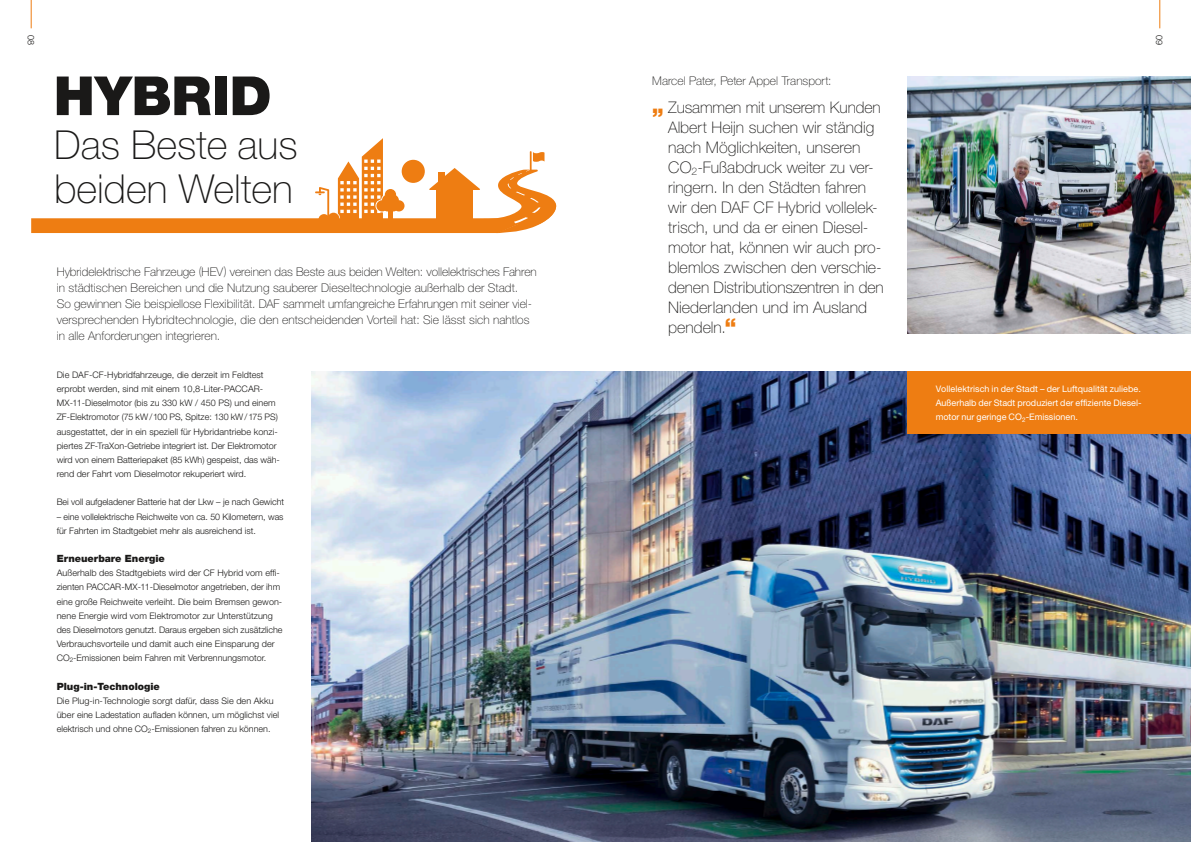
<style>
.page{position:relative;width:1191px;height:842px;background:#fff}
.page>*{position:absolute;margin:0;border:0;box-sizing:border-box;transform-origin:0 0}
._01_Heading_1{font:900 54px "Helvetica Neue LT Pro";letter-spacing:.005em;color:#1a1918}
._01_Heading_1-2{font:100 40px/44px "Helvetica Neue LT Pro";color:#1a1918}
.Copy_o__Einzug_9pt_a{font:100 16px/20px "Helvetica Neue LT Std";color:#1a1918}
.Intro_Helv35_12_16{font:100 12px/16px "Helvetica Neue LT Std";letter-spacing:.005em;color:#1a1918}
.Copy_o__Einzug_9pt_a-2{font:100 12px "Helvetica Neue LT Std";color:#1a1918}
.Copy_o__Einzug_9pt_a-3{font:900 10px "Helvetica Neue LT Std";color:#1a1918}
.Copy_o__Einzug_9pt_a-4{font:300 9px/14.2px "Helvetica Neue LT Std";color:#1a1918}
._04_Body{font:9px/14.2px "Helvetica Neue LT Pro";color:#fff}
._04_Body-2{font:300 9px "Helvetica Neue LT Pro";color:#1a1918}
.s1{font-family:"Helvetica Neue LT Pro";font-weight:900;font-size:22px;color:#ee7d12}
</style>
<div class="page">
<img style="left:312px;top:371px;width:879px;height:471px">
<svg style="left:31px;top:138px;width:525px;height:95px"></svg>
<img style="left:907px;top:77px;width:284px;height:256px">
<div style="left:907px;top:371px;width:284px;height:63px;background:#ee7d12"></div>
<svg style="left:31px;top:0;width:1px;height:28px"></svg>
<svg style="left:1159px;top:0;width:1px;height:28px"></svg>
<p class="_04_Body-2" style="left:36px;top:35px;width:12px;rotate:90deg">08</p>
<p class="_04_Body-2" style="left:1165px;top:35px;width:12px;rotate:90deg">09</p>
<p class="_01_Heading_1" style="left:54px;top:64px;width:219px">HYBRID</p>
<p class="_01_Heading_1-2" style="left:54px;top:123px;width:245px">Das Beste aus beiden Welten</p>
<p class="Intro_Helv35_12_16" style="left:57px;top:264px;width:481px">Hybridelektrische Fahrzeuge (HEV) vereinen das Beste aus beiden Welten: vollelektrisches Fahren in städtischen Bereichen und die Nutzung sauberer Dieseltechnologie außerhalb der Stadt.<br>So gewinnen Sie beispiellose Flexibilität. DAF sammelt umfangreiche Erfahrungen mit seiner viel&shy;versprechenden Hybridtechnologie, die den entscheidenden Vorteil hat: Sie lässt sich nahtlos in alle Anforderungen integrieren.</p>
<p class="Copy_o__Einzug_9pt_a-4" style="left:57px;top:367px;width:225px">Die DAF-CF-Hybridfahrzeuge, die derzeit im Feldtest erprobt werden, sind mit einem 10,8-Liter-PACCAR-MX-11-Dieselmotor (bis zu 330 kW / 450 PS) und einem ZF-Elektromotor (75 kW/100 PS, Spitze: 130 kW/175 PS) ausgestattet, der in ein speziell für Hybridantriebe konzi&shy;piertes ZF-TraXon-Getriebe integriert ist. Der Elektromotor wird von einem Batteriepaket (85 kWh) gespeist, das wäh&shy;rend der Fahrt vom Dieselmotor rekuperiert wird.</p>
<p class="Copy_o__Einzug_9pt_a-4" style="left:57px;top:495px;width:229px">Bei voll aufgeladener Batterie hat der Lkw – je nach Gewicht</p>
<p class="Copy_o__Einzug_9pt_a-4" style="left:57px;top:509px;width:228px">– eine vollelektrische Reichweite von ca. 50 Kilometern, was für Fahrten im Stadtgebiet mehr als ausreichend ist.</p>
<p class="Copy_o__Einzug_9pt_a-3" style="left:57px;top:552px;width:110px">Erneuerbare Energie</p>
<p class="Copy_o__Einzug_9pt_a-4" style="left:57px;top:566px;width:227px">Außerhalb des Stadtgebiets wird der CF Hybrid vom effi&shy;zienten PACCAR-MX-11-Dieselmotor angetrieben, der ihm eine große Reichweite verleiht. Die beim Bremsen gewon&shy;nene Energie wird vom Elektromotor zur Unterstützung des Dieselmotors genutzt. Daraus ergeben sich zusätzliche Verbrauchsvorteile und damit auch eine Einsparung der CO<sub>2</sub>-Emissionen beim Fahren mit Verbrennungsmotor.</p>
<p class="Copy_o__Einzug_9pt_a-3" style="left:57px;top:680px;width:105px">Plug-in-Technologie</p>
<p class="Copy_o__Einzug_9pt_a-4" style="left:57px;top:693px;width:224px">Die Plug-in-Technologie sorgt dafür, dass Sie den Akku über eine Ladestation aufladen können, um möglichst viel elektrisch und ohne CO<sub>2</sub>-Emissionen fahren zu können.</p>
<p class="Copy_o__Einzug_9pt_a-2" style="left:652px;top:74px;width:181px">Marcel Pater, Peter Appel Transport:</p>
<p class="Copy_o__Einzug_9pt_a" style="left:668px;top:97px;width:217px;text-indent:-16px"><span class="s1">„</span> Zusammen mit unserem Kunden<br>Albert Heijn suchen wir ständig nach Möglichkeiten, unseren<br>CO<sub>2</sub>-Fußabdruck weiter zu ver&shy;ringern. In den Städten fahren wir den DAF CF Hybrid vollelek&shy;trisch, und da er einen Diesel&shy;motor hat, können wir auch pro&shy;blemlos zwischen den verschie&shy;denen Distributionszentren in den<br>Niederlanden und im Ausland pendeln.<span class="s1">“</span></p>
<p class="_04_Body" style="left:935px;top:382px;width:207px">Vollelektrisch in der Stadt – der Luftqualität zuliebe.<br>Außerhalb der Stadt produziert der effiziente Diesel-</p>
<p class="_04_Body" style="left:935px;top:410px;width:144px">motor nur geringe CO<sub>2</sub>-Emissionen.</p>
</div>
